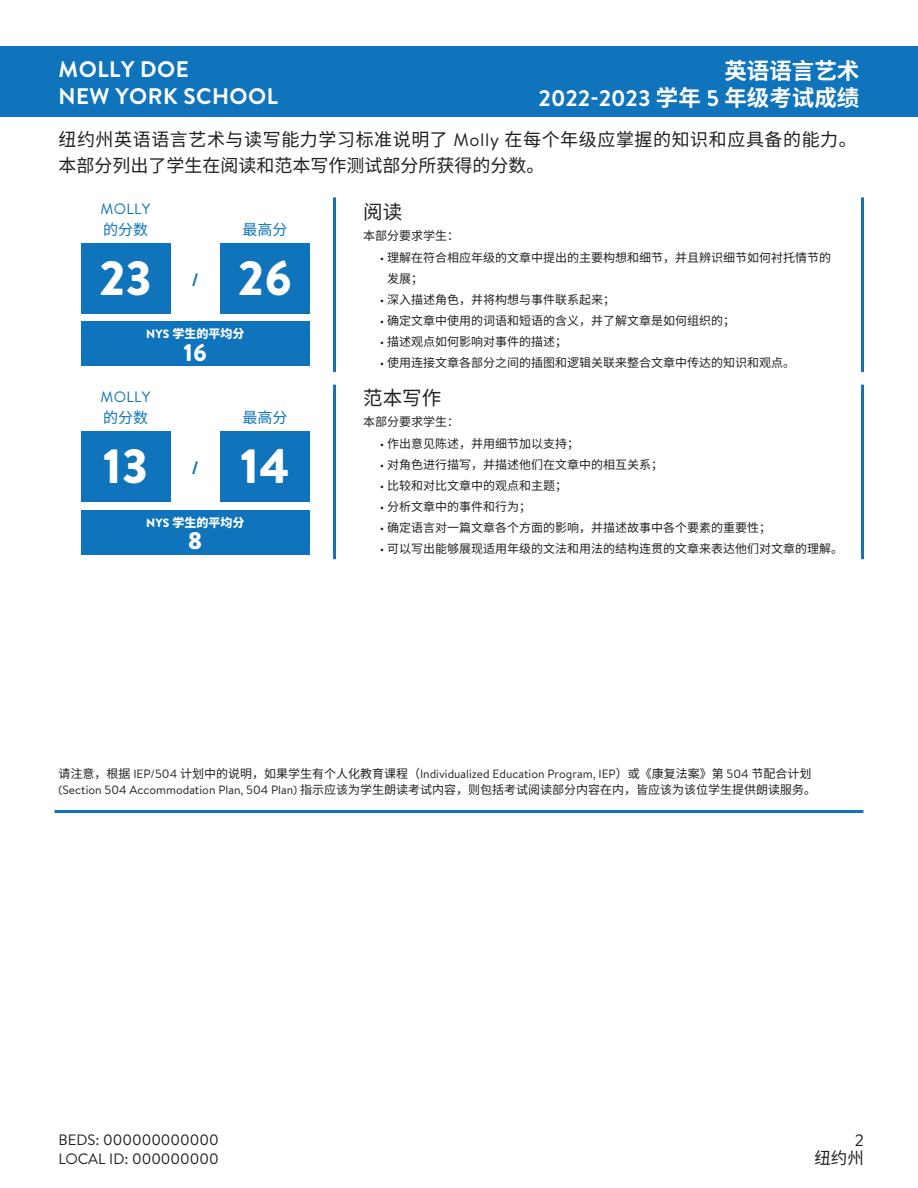
<style>
.page{position:relative;width:918px;height:1188px;background:#fff}
.page>*{position:absolute;margin:0;border:0;box-sizing:border-box;transform-origin:0 0}
.t1{font:900 48px "Brandon Text";color:#fff}
.t2{font:900 24px "Brandon Text";color:#fff}
.t3{font:700 22.5px/27px "Source Han Sans SC";color:#fff;text-align:right}
.t4{font:700 22.5px/27px "Brandon Text";letter-spacing:.02em;color:#fff}
.t5{font:19.5px "Source Han Sans SC";color:#231f20}
.t6{font:18px/25.5px "Source Han Sans SC";letter-spacing:.03em;color:#231f20}
.t7{font:700 18px "Brandon Text";color:#1074bc}
.t8{font:16.5px "Source Han Sans SC";color:#231f20}
.t9{font:16.5px "Brandon Text";color:#231f20}
.t10{font:15px "Brandon Text";color:#231f20}
.t11{font:15px "Source Han Sans SC";color:#1074bc}
.t12{font:15px "Brandon Text";letter-spacing:.02em;color:#1074bc}
.WT{font:12px/16.5px "Source Han Sans SC";color:#231f20}
.t13{font:800 12px "Source Han Sans SC";color:#fff}
.s1{font-family:"Brandon Text"}
.s2{font-family:"Brandon Text";font-weight:900}
</style>
<div class="page">
<hr style="left:55px;top:810px;width:808px;height:3px;background:#1074bc">
<hr style="left:861px;top:385px;width:3px;height:174px;background:#1074bc">
<hr style="left:333px;top:385px;width:3px;height:174px;background:#1074bc">
<hr style="left:861px;top:197px;width:3px;height:175px;background:#1074bc">
<hr style="left:333px;top:197px;width:3px;height:175px;background:#1074bc">
<div style="left:0;top:46px;width:918px;height:71px;background:#1074bc"></div>
<div style="left:81px;top:243px;width:89px;height:71px;background:#1074bc"></div>
<div style="left:220px;top:243px;width:90px;height:71px;background:#1074bc"></div>
<div style="left:81px;top:321px;width:229px;height:45px;background:#1074bc"></div>
<div style="left:81px;top:431px;width:89px;height:71px;background:#1074bc"></div>
<div style="left:220px;top:431px;width:90px;height:71px;background:#1074bc"></div>
<div style="left:81px;top:510px;width:229px;height:45px;background:#1074bc"></div>
<h2 class="t4" style="left:59px;top:55px;width:221px">MOLLY DOE<br>NEW YORK SCHOOL</h2>
<h1 class="t3" style="left:539px;top:58px;width:322px">英语语言艺术<br><span class="s1">2022-2023</span> 学年 <span class="s1">5</span> 年级考试成绩</h1>
<p class="t6" style="left:58px;top:127px;width:800px">纽约州英语语言艺术与读写能力学习标准说明了 <span class="s1">Molly</span> 在每个年级应掌握的知识和应具备的能力。本部分列出了学生在阅读和范本写作测试部分所获得的分数。</p>
<p class="t12" style="left:101px;top:198px;width:51px">MOLLY</p>
<p class="t11" style="left:103px;top:221px;width:46px">的分数</p>
<p class="t1" style="left:99px;top:244px;width:54px">23</p>
<p class="t5" style="left:363px;top:201px;width:40px">阅读</p>
<p class="WT" style="left:363px;top:227px;width:98px">本部分要求学生：</p>
<p class="WT" style="left:380px;top:250px;width:453px"><span class="s1">•</span> 理解在符合相应年级的文章中提出的主要构想和细节，并且辨识细节如何衬托情节的</p>
<p class="WT" style="left:387px;top:271px;width:37px">发展；</p>
<p class="WT" style="left:380px;top:292px;width:237px"><span class="s1">•</span> 深入描述角色，并将构想与事件联系起来；</p>
<p class="WT" style="left:380px;top:313px;width:357px"><span class="s1">•</span> 确定文章中使用的词语和短语的含义，并了解文章是如何组织的；</p>
<p class="WT" style="left:380px;top:334px;width:189px"><span class="s1">•</span> 描述观点如何影响对事件的描述；</p>
<p class="WT" style="left:380px;top:355px;width:417px"><span class="s1">•</span> 使用连接文章各部分之间的插图和逻辑关联来整合文章中传达的知识和观点。</p>
<p class="t11" style="left:243px;top:221px;width:46px">最高分</p>
<p class="t1" style="left:238px;top:244px;width:56px">26</p>
<p class="t13" style="left:146px;top:327px;width:100px"><span class="s2">NYS</span> 学生的平均分</p>
<p class="t2" style="left:184px;top:336px;width:25px">16</p>
<p class="t7" style="left:192px;top:267px;width:9px">/</p>
<p class="t12" style="left:101px;top:387px;width:51px">MOLLY</p>
<p class="t11" style="left:103px;top:409px;width:46px">的分数</p>
<p class="t1" style="left:103px;top:433px;width:47px">13</p>
<p class="t11" style="left:243px;top:409px;width:46px">最高分</p>
<p class="t1" style="left:240px;top:433px;width:51px">14</p>
<p class="t13" style="left:146px;top:516px;width:100px"><span class="s2">NYS</span> 学生的平均分</p>
<p class="t2" style="left:188px;top:524px;width:16px">8</p>
<p class="t7" style="left:192px;top:455px;width:9px">/</p>
<p class="t5" style="left:363px;top:387px;width:80px">范本写作</p>
<p class="WT" style="left:363px;top:413px;width:98px">本部分要求学生：</p>
<p class="WT" style="left:380px;top:436px;width:201px"><span class="s1">•</span> 作出意见陈述，并用细节加以支持；</p>
<p class="WT" style="left:380px;top:457px;width:285px"><span class="s1">•</span> 对角色进行描写，并描述他们在文章中的相互关系；</p>
<p class="WT" style="left:380px;top:478px;width:189px"><span class="s1">•</span> 比较和对比文章中的观点和主题；</p>
<p class="WT" style="left:380px;top:499px;width:153px"><span class="s1">•</span> 分析文章中的事件和行为；</p>
<p class="WT" style="left:380px;top:520px;width:393px"><span class="s1">•</span> 确定语言对一篇文章各个方面的影响，并描述故事中各个要素的重要性；</p>
<p class="WT" style="left:380px;top:541px;width:465px"><span class="s1">•</span> 可以写出能够展现适用年级的文法和用法的结构连贯的文章来表达他们对文章的理解。</p>
<p class="WT" style="left:58px;top:765px;width:759px">请注意，根据 <span class="s1">IEP/504</span> 计划中的说明，如果学生有个人化教育课程（<span class="s1">Individualized Education Program, IEP</span>）或《康复法案》第 <span class="s1">504</span> 节配合计划<span class="s1">(Section 504 Accommodation Plan, 504 Plan)</span> 指示应该为学生朗读考试内容，则包括考试阅读部分内容在内，皆应该为该位学生提供朗读服务。</p>
<p class="t10" style="left:58px;top:1129px;width:162px">BEDS: 000000000000</p>
<h3 class="t9" style="left:855px;top:1129px;width:11px">2</h3>
<p class="t10" style="left:58px;top:1149px;width:162px">LOCAL ID: 000000000</p>
<h3 class="t8" style="left:814px;top:1149px;width:51px">纽约州</h3>
</div>
